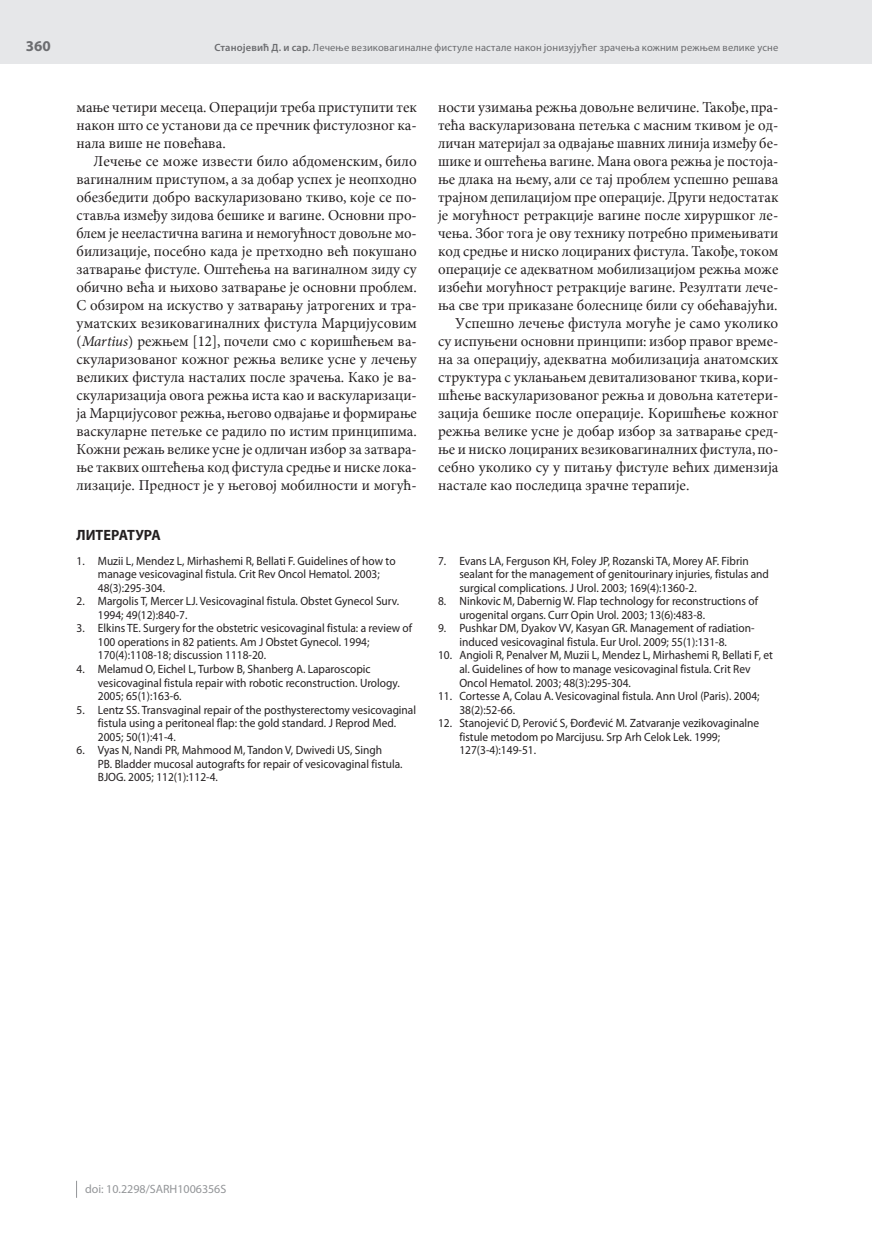
<style>
.page{position:relative;width:872px;height:1234px;background:#fff}
.page>*{position:absolute;margin:0;border:0;box-sizing:border-box;transform-origin:0 0}
.t1{font:15px/18px "Minion Pro Cyrilic";color:#231f20;text-align:justify}
.t2{font:700 15px "Myriad Pro Cyrilic";letter-spacing:-.005em;color:#231f20;scale:.95 1}
.t3{font:700 15px "Myriad Pro";color:#6c6d70}
.t4{font:12px/13.5px "Myriad Pro";color:#231f20;scale:.95 1}
.t5{font:12px "Myriad Pro";color:#939598}
.t6{font:10.5px "Myriad Pro";letter-spacing:.015em;color:#6c6d70}
.s1{font-weight:600}
.s2{font-family:"Minion Pro";font-style:italic}
</style>
<div class="page">
<div style="left:0;top:0;width:872px;height:64px;background:#e6e7e9"></div>
<svg style="left:76px;top:1180px;width:1px;height:17px"></svg>
<p class="t3" style="left:26px;top:36px;width:27px">360</p>
<p class="t6" style="left:214px;top:41px;width:565px"><span class="s1">Станојевић Д. и сар.</span> Лечење везиковагиналне фистуле настале након јонизујућег зрачења кожним режњем велике усне</p>
<p class="t1" style="left:77px;top:98px;width:342px">mawe četiri meseca. Operaciji treba pristupiti tek nakon što se ustanovi da se prečnik fistuloznog ka&shy;nala više ne povećava.</p>
<p class="t1" style="left:77px;top:152px;width:342px;text-indent:17px">Lečewe se može izvesti bilo abdomenskim, bilo vaginalnim pristupom, a za dobar uspeh je neophodno obezbediti dobro vaskularizovano tkivo, koje se po&shy;stavqa između zidova bešike i vagine. Osnovni pro&shy;blem je neelastična vagina i nemogućnost dovoqne mo&shy;bilizacije, posebno kada je prethodno već pokušano zatvarawe fistule. Oštećewa na vaginalnom zidu su obično veća i wihovo zatvarawe je osnovni problem.<br>S obzirom na iskustvo u zatvarawu jatrogenih i tra&shy;umatskih vezikovaginalnih fistula Marcijusovim (<span class="s2">Martius</span>) režwem [12], počeli smo s korišćewem va&shy;skularizovanog kožnog režwa velike usne u lečewu velikih fistula nastalih posle zračewa. Kako je va&shy;skularizacija ovoga režwa ista kao i vaskularizaci&shy;ja Marcijusovog režwa, wegovo odvajawe i formirawe vaskularne peteqke se radilo po istim principima.<br>Kožni režaw velike usne je odličan izbor za zatvara&shy;we takvih oštećewa kod fistula sredwe i niske loka&shy;lizacije. Prednost je u wegovoj mobilnosti i moguć-</p>
<p class="t2" style="left:77px;top:526px;width:90px">LITERATURA</p>
<p class="t4" style="left:98px;top:554px;width:315px;text-indent:-21px">1. Muzii L, Mendez L, Mirhashemi R, Bellati F. Guidelines of how to manage vesicovaginal fistula. Crit Rev Oncol Hematol. 2003;<br>48(3):295-304.</p>
<p class="t4" style="left:98px;top:594px;width:319px;text-indent:-21px">2. Margolis T, Mercer LJ. Vesicovaginal fistula. Obstet Gynecol Surv.<br>1994; 49(12):840-7.</p>
<p class="t4" style="left:98px;top:621px;width:332px;text-indent:-21px">3. Elkins TE. Surgery for the obstetric vesicovaginal fistula: a review of<br>100 operations in 82 patients. Am J Obstet Gynecol. 1994;<br>170(4):1108-18; discussion 1118-20.</p>
<p class="t4" style="left:98px;top:662px;width:319px;text-indent:-21px">4. Melamud O, Eichel L, Turbow B, Shanberg A. Laparoscopic vesicovaginal fistula repair with robotic reconstruction. Urology.<br>2005; 65(1):163-6.</p>
<p class="t4" style="left:98px;top:702px;width:336px;text-indent:-21px">5. Lentz SS. Transvaginal repair of the posthysterectomy vesicovaginal fistula using a peritoneal flap: the gold standard. J Reprod Med.<br>2005; 50(1):41-4.</p>
<p class="t4" style="left:98px;top:743px;width:322px;text-indent:-21px">6. Vyas N, Nandi PR, Mahmood M, Tandon V, Dwivedi US, Singh<br>PB. Bladder mucosal autografts for repair of vesicovaginal fistula.<br>BJOG. 2005; 112(1):112-4.</p>
<p class="t1" style="left:438px;top:98px;width:342px">nosti uzimawa režwa dovoqne veličine. Takođe, pra-</p>
<p class="t1" style="left:438px;top:116px;width:342px">teća vaskularizovana peteqka s masnim tkivom je od-</p>
<p class="t1" style="left:438px;top:134px;width:342px">ličan materijal za odvajawe šavnih linija između be-</p>
<p class="t1" style="left:438px;top:152px;width:342px">šike i oštećewa vagine. Mana ovoga režwa je postoja-</p>
<p class="t1" style="left:438px;top:170px;width:342px">we dlaka na wemu, ali se taj problem uspešno rešava</p>
<p class="t1" style="left:438px;top:188px;width:342px">trajnom depilacijom pre operacije. Drugi nedostatak</p>
<p class="t1" style="left:438px;top:206px;width:342px">je mogućnost retrakcije vagine posle hirurškog le-</p>
<p class="t1" style="left:438px;top:224px;width:342px">čewa. Zbog toga je ovu tehniku potrebno primewivati</p>
<p class="t1" style="left:438px;top:242px;width:342px">kod sredwe i nisko lociranih fistula. Takođe, tokom</p>
<p class="t1" style="left:438px;top:260px;width:342px">operacije se adekvatnom mobilizacijom režwa može</p>
<p class="t1" style="left:438px;top:278px;width:342px">izbeći mogućnost retrakcije vagine. Rezultati leče-</p>
<p class="t1" style="left:438px;top:296px;width:341px">wa sve tri prikazane bolesnice bili su obećavajući.</p>
<p class="t1" style="left:455px;top:314px;width:325px">Uspešno lečewe fistula moguće je samo ukoliko</p>
<p class="t1" style="left:438px;top:332px;width:342px">su ispuweni osnovni principi: izbor pravog vreme-</p>
<p class="t1" style="left:438px;top:350px;width:342px">na za operaciju, adekvatna mobilizacija anatomskih</p>
<p class="t1" style="left:438px;top:368px;width:342px">struktura s uklawawem devitalizovanog tkiva, kori-</p>
<p class="t1" style="left:438px;top:386px;width:342px">šćewe vaskularizovanog režwa i dovoqna kateteri-</p>
<p class="t1" style="left:438px;top:404px;width:342px">zacija bešike posle operacije. Korišćewe kožnog</p>
<p class="t1" style="left:438px;top:422px;width:342px">režwa velike usne je dobar izbor za zatvarawe sred-</p>
<p class="t1" style="left:438px;top:440px;width:342px">we i nisko lociranih vezikovaginalnih fistula, po-</p>
<p class="t1" style="left:438px;top:458px;width:342px">sebno ukoliko su u pitawu fistule većih dimenzija</p>
<p class="t1" style="left:438px;top:476px;width:253px">nastale kao posledica zračne terapije.</p>
<p class="t4" style="left:459px;top:554px;width:327px;text-indent:-21px">7. Evans LA, Ferguson KH, Foley JP, Rozanski TA, Morey AF. Fibrin sealant for the management of genitourinary injuries, fistulas and surgical complications. J Urol. 2003; 169(4):1360-2.</p>
<p class="t4" style="left:459px;top:594px;width:316px;text-indent:-21px">8. Ninkovic M, Dabernig W. Flap technology for reconstructions of urogenital organs. Curr Opin Urol. 2003; 13(6):483-8.</p>
<p class="t4" style="left:438px;top:621px;width:334px;text-align:center">9. Pushkar DM, Dyakov VV, Kasyan GR. Management of radiation&shy;induced vesicovaginal fistula. Eur Urol. 2009; 55(1):131-8.</p>
<p class="t4" style="left:459px;top:648px;width:331px;text-indent:-21px">10. Angioli R, Penalver M, Muzii L, Mendez L, Mirhashemi R, Bellati F, et al. Guidelines of how to manage vesicovaginal fistula. Crit Rev<br>Oncol Hematol. 2003; 48(3):295-304.</p>
<p class="t4" style="left:459px;top:689px;width:317px;text-indent:-21px">11. Cortesse A, Colau A. Vesicovaginal fistula. Ann Urol (Paris). 2004;<br>38(2):52-66.</p>
<p class="t4" style="left:459px;top:716px;width:317px;text-indent:-21px">12. Stanojević D, Perović S, Đorđević M. Zatvaranje vezikovaginalne fistule metodom po Marcijusu. Srp Arh Celok Lek. 1999;<br>127(3-4):149-51.</p>
<p class="t5" style="left:85px;top:1181px;width:143px">doi: 10.2298/SARH1006356S</p>
</div>
